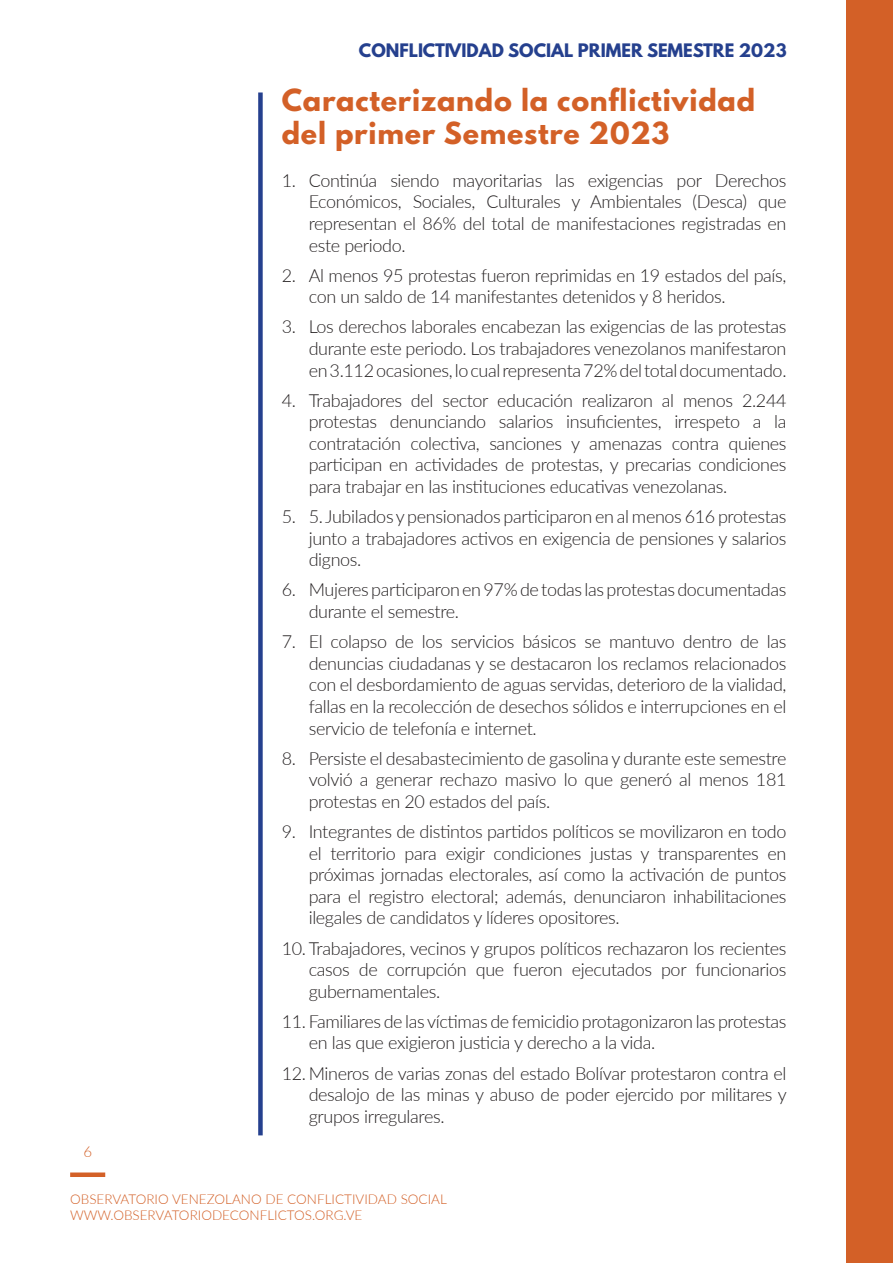
<style>
.page{position:relative;width:893px;height:1263px;background:#fff}
.page>*{position:absolute;margin:0;border:0;box-sizing:border-box;transform-origin:0 0}
.t1{font:700 27px/32.4px "League Spartan";letter-spacing:.03em;color:#d36027}
.t2{font:300 18px/21.6px "Lato";letter-spacing:-.02em;color:#231f20;text-align:justify}
.t3{font:700 16.5px "League Spartan";color:#25408e}
.t4{font:300 15px "Lato";color:#d36027}
.t5{font:300 13.5px/16.2px "Lato";color:#d36027}
</style>
<div class="page">
<div style="left:846px;top:0;width:47px;height:1263px;background:#d36027"></div>
<div style="left:70px;top:1172px;width:35px;height:5px;background:#d36027"></div>
<div style="left:258px;top:92px;width:5px;height:1043px;background:#25408e"></div>
<p class="t3" style="left:359px;top:42px;width:429px">CONFLICTIVIDAD SOCIAL PRIMER SEMESTRE 2023</p>
<h1 class="t1" style="left:282px;top:87px;width:475px">Caracterizando la conflictividad del primer Semestre 2023</h1>
<p class="t4" style="left:83px;top:1141px;width:10px">6</p>
<p class="t2" style="left:309px;top:169px;width:479px;text-indent:-27px">1. Continúa siendo mayoritarias las exigencias por Derechos Económicos, Sociales, Culturales y Ambientales (Desca) que representan el 86% del total de manifestaciones registradas en este periodo.</p>
<p class="t2" style="left:309px;top:264px;width:479px;text-indent:-27px">2. Al menos 95 protestas fueron reprimidas en 19 estados del país, con un saldo de 14 manifestantes detenidos y 8 heridos.</p>
<p class="t2" style="left:309px;top:315px;width:479px;text-indent:-27px">3. Los derechos laborales encabezan las exigencias de las protestas durante este periodo. Los trabajadores venezolanos manifestaron en 3.112 ocasiones, lo cual representa 72% del total documentado.</p>
<p class="t2" style="left:309px;top:389px;width:479px;text-indent:-27px">4. Trabajadores del sector educación realizaron al menos 2.244 protestas denunciando salarios insuficientes, irrespeto a la contratación colectiva, sanciones y amenazas contra quienes participan en actividades de protestas, y precarias condiciones para trabajar en las instituciones educativas venezolanas.</p>
<p class="t2" style="left:309px;top:505px;width:479px;text-indent:-27px">5. 5. Jubilados y pensionados participaron en al menos 616 protestas junto a trabajadores activos en exigencia de pensiones y salarios dignos.</p>
<p class="t2" style="left:309px;top:578px;width:479px;text-indent:-27px">6. Mujeres participaron en 97% de todas las protestas documentadas durante el semestre.</p>
<p class="t2" style="left:309px;top:630px;width:479px;text-indent:-27px">7. El colapso de los servicios básicos se mantuvo dentro de las denuncias ciudadanas y se destacaron los reclamos relacionados con el desbordamiento de aguas servidas, deterioro de la vialidad, fallas en la recolección de desechos sólidos e interrupciones en el servicio de telefonía e internet.</p>
<p class="t2" style="left:309px;top:747px;width:479px;text-indent:-27px">8. Persiste el desabastecimiento de gasolina y durante este semestre volvió a generar rechazo masivo lo que generó al menos 181 protestas en 20 estados del país.</p>
<p class="t2" style="left:309px;top:820px;width:479px;text-indent:-27px">9. Integrantes de distintos partidos políticos se movilizaron en todo el territorio para exigir condiciones justas y transparentes en próximas jornadas electorales, así como la activación de puntos para el registro electoral; además, denunciaron inhabilitaciones ilegales de candidatos y líderes opositores.</p>
<p class="t2" style="left:309px;top:937px;width:479px;text-indent:-27px">10. Trabajadores, vecinos y grupos políticos rechazaron los recientes casos de corrupción que fueron ejecutados por funcionarios gubernamentales.</p>
<p class="t2" style="left:309px;top:1010px;width:479px;text-indent:-27px">11. Familiares de las víctimas de femicidio protagonizaron las protestas en las que exigieron justicia y derecho a la vida.</p>
<p class="t2" style="left:309px;top:1062px;width:480px;text-indent:-27px">12. Mineros de varias zonas del estado Bolívar protestaron contra el desalojo de las minas y abuso de poder ejercido por militares y grupos irregulares.</p>
<p class="t5" style="left:70px;top:1191px;width:378px">OBSERVATORIO VENEZOLANO DE CONFLICTIVIDAD SOCIAL<br>WWW.OBSERVATORIODECONFLICTOS.ORG.VE</p>
</div>
